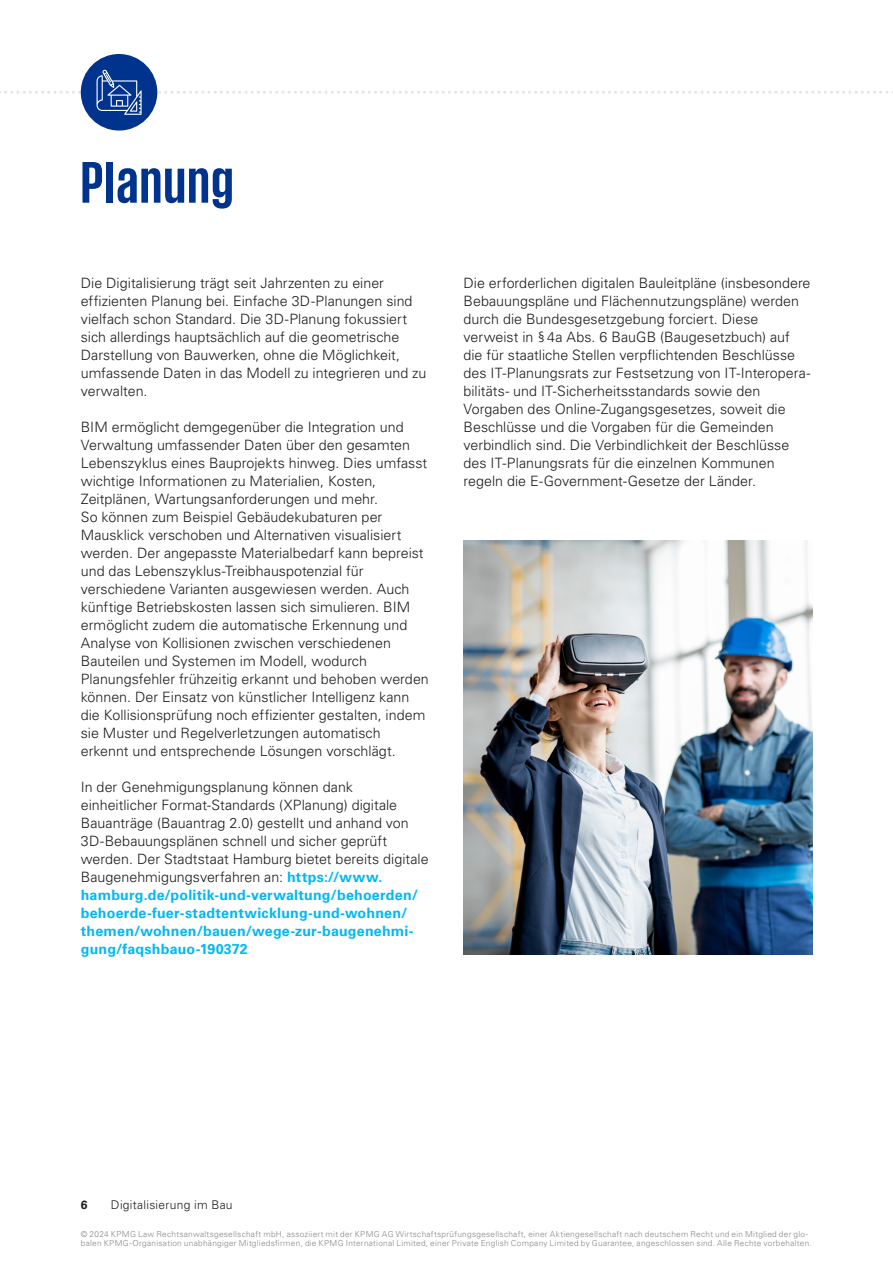
<style>
.page{position:relative;width:893px;height:1263px;background:#fff}
.page>*{position:absolute;margin:0;border:0;box-sizing:border-box;transform-origin:0 0}
.t1{font:700 60px "KPMG";letter-spacing:.025em;color:#00338d}
.t2{font:300 14.25px/18px "Univers LT Std";color:#1d1d1b}
.t3{font:300 12px "Univers LT Std";letter-spacing:.025em;color:#1d1d1b}
.t4{font:700 12px "Univers LT Std";color:#1d1d1b}
.t5{font:300 8.25px/9px "Univers LT Std";letter-spacing:.035em;color:#878787}
.s1{font-weight:700;color:#00b8f5}
</style>
<div class="page">
<div style="left:81px;top:54px;width:76px;height:77px;background:#00338d;border-radius:50%"></div>
<img style="left:463px;top:540px;width:349px;height:414px">
<svg style="left:0;top:69px;width:893px;height:46px"></svg>
<h1 class="t1" style="left:81px;top:152px;width:154px">Planung</h1>
<p class="t2" style="left:81px;top:274px;width:347px">Die Digitalisierung trägt seit Jahrzenten zu einer effizienten Planung bei. Einfache 3D-Planungen sind vielfach schon Standard. Die 3D-Planung fokussiert sich allerdings hauptsächlich auf die geometrische Darstellung von Bauwerken, ohne die Möglichkeit, umfassende Daten in das Modell zu integrieren und zu verwalten.</p>
<p class="t2" style="left:81px;top:418px;width:350px">BIM ermöglicht demgegenüber die Integration und Verwaltung umfassender Daten über den gesamten Lebenszyklus eines Bauprojekts hinweg. Dies umfasst wichtige Informationen zu Materialien, Kosten, Zeitplänen, Wartungsanforderungen und mehr.<br>So können zum Beispiel Gebäudekubaturen per Mausklick verschoben und Alternativen visualisiert werden. Der angepasste Materialbedarf kann bepreist und das Lebenszyklus-Treibhauspotenzial für verschiedene Varianten ausgewiesen werden. Auch künftige Betriebskosten lassen sich simulieren. BIM ermöglicht zudem die automatische Erkennung und Analyse von Kollisionen zwischen verschiedenen Bauteilen und Systemen im Modell, wodurch Planungsfehler frühzeitig erkannt und behoben werden können. Der Einsatz von künstlicher Intelligenz kann die Kollisionsprüfung noch effizienter gestalten, indem sie Muster und Regelverletzungen automatisch erkennt und entsprechende Lösungen vorschlägt.</p>
<p class="t2" style="left:81px;top:778px;width:349px">In der Genehmigungsplanung können dank einheitlicher Format-Standards (XPlanung) digitale Bauanträge (Bauantrag 2.0) gestellt und anhand von 3D-Bebauungsplänen schnell und sicher geprüft werden. Der Stadtstaat Hamburg bietet bereits digitale Baugenehmigungsverfahren an: <span class="s1">https://www. hamburg.de/politik-und-verwaltung/behoerden/ behoerde-fuer-stadtentwicklung-und-wohnen/ themen/wohnen/bauen/wege-zur-baugenehmi&shy;gung/faqshbauo-190372</span></p>
<p class="t2" style="left:463px;top:274px;width:349px">Die erforderlichen digitalen Bauleitpläne (insbesondere Bebauungspläne und Flächennutzungspläne) werden durch die Bundesgesetzgebung forciert. Diese verweist in §4a Abs. 6 BauGB (Baugesetzbuch) auf die für staatliche Stellen verpflichtenden Beschlüsse des IT-Planungsrats zur Festsetzung von IT-Interopera&shy;bilitäts- und IT-Sicherheitsstandards sowie den Vorgaben des Online-Zugangsgesetzes, soweit die Beschlüsse und die Vorgaben für die Gemeinden verbindlich sind. Die Verbindlichkeit der Beschlüsse des IT-Planungsrats für die einzelnen Kommunen regeln die E-Government-Gesetze der Länder.</p>
<p class="t4" style="left:81px;top:1198px;width:8px">6</p>
<p class="t3" style="left:111px;top:1197px;width:123px">Digitalisierung im Bau</p>
<p class="t5" style="left:81px;top:1229px;width:733px">© 2024 KPMG Law Rechtsanwaltsgesellschaft mbH, assoziiert mit der KPMG AG Wirtschaftsprüfungsgesellschaft, einer Aktiengesellschaft nach deutschem Recht und ein Mitglied der glo&shy;balen KPMG-Organisation unabhängiger Mitgliedsfirmen, die KPMG International Limited, einer Private English Company Limited by Guarantee, angeschlossen sind. Alle Rechte vorbehalten.</p>
</div>
